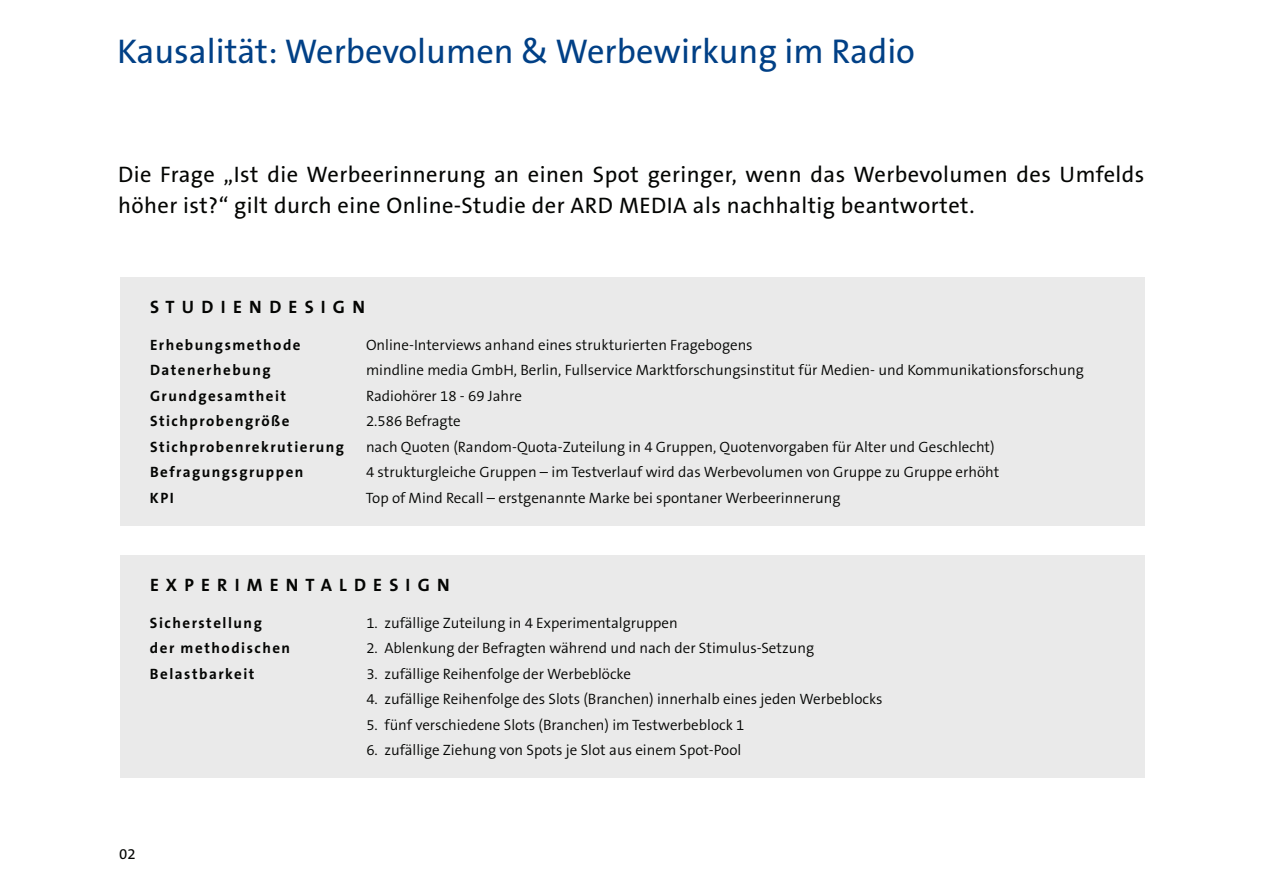
<style>
.page{position:relative;width:1263px;height:893px;background:#fff}
.page>*{position:absolute;margin:0;border:0;box-sizing:border-box;transform-origin:0 0}
.t1{font:34.5px "The Sans B5 Plain";color:#014086}
.t2{font:22.5px/31.5px "The Sans B5 Plain";letter-spacing:.02em;color:#040503}
.t3{font:700 18px "The Sans B7";letter-spacing:.4em;color:#040503}
.t4{font:300 15px "The Sans B4";color:#040503}
.t5{font:700 15px/25.5px "The Sans B7";letter-spacing:.1em;color:#040503}
.t6{font:15px "The Sans B5 Plain";color:#040503}
</style>
<div class="page">
<div style="left:120px;top:555px;width:1024px;height:223px;background:#eaeaea"></div>
<div style="left:120px;top:278px;width:1024px;height:248px;background:#eaeaea"></div>
<h1 class="t1" style="left:117px;top:33px;width:800px">Kausalität: Werbevolumen &amp; Werbewirkung im Radio</h1>
<h2 class="t2" style="left:118px;top:159px;width:1028px">Die Frage „Ist die Werbeerinnerung an einen Spot geringer, wenn das Werbevolumen des Umfelds höher ist?“ gilt durch eine Online-Studie der ARD MEDIA als nachhaltig beantwortet.</h2>
<p class="t3" style="left:150px;top:298px;width:216px">STUDIENDESIGN</p>
<p class="t5" style="left:150px;top:332px;width:152px">Erhebungsmethode</p>
<p class="t4" style="left:366px;top:336px;width:388px">Online-Interviews anhand eines strukturierten Fragebogens</p>
<p class="t5" style="left:150px;top:357px;width:122px">Datenerhebung</p>
<p class="t4" style="left:366px;top:362px;width:719px">mindline media GmbH, Berlin, Fullservice Marktforschungsinstitut für Medien- und Kommunikationsforschung</p>
<p class="t5" style="left:150px;top:383px;width:138px">Grundgesamtheit</p>
<p class="t4" style="left:366px;top:387px;width:157px">Radiohörer 18 - 69 Jahre</p>
<p class="t5" style="left:150px;top:408px;width:141px">Stichprobengröße</p>
<p class="t4" style="left:366px;top:413px;width:96px">2.586 Befragte</p>
<p class="t5" style="left:150px;top:434px;width:196px">Stichprobenrekrutierung</p>
<p class="t4" style="left:366px;top:438px;width:630px">nach Quoten (Random-Quota-Zuteilung in 4 Gruppen, Quotenvorgaben für Alter und Geschlecht)</p>
<p class="t5" style="left:150px;top:459px;width:155px">Befragungsgruppen</p>
<p class="t4" style="left:366px;top:464px;width:635px">4 strukturgleiche Gruppen – im Testverlauf wird das Werbevolumen von Gruppe zu Gruppe erhöht</p>
<p class="t5" style="left:150px;top:485px;width:25px">KPI</p>
<p class="t4" style="left:366px;top:489px;width:476px">Top of Mind Recall – erstgenannte Marke bei spontaner Werbeerinnerung</p>
<p class="t3" style="left:150px;top:575px;width:301px">EXPERIMENTALDESIGN</p>
<p class="t5" style="left:150px;top:610px;width:142px">Sicherstellung<br>der methodischen<br>Belastbarkeit</p>
<p class="t4" style="left:366px;top:614px;width:313px">1. zufällige Zuteilung in 4 Experimentalgruppen</p>
<p class="t4" style="left:366px;top:640px;width:449px">2. Ablenkung der Befragten während und nach der Stimulus-Setzung</p>
<p class="t4" style="left:366px;top:665px;width:266px">3. zufällige Reihenfolge der Werbeblöcke</p>
<p class="t4" style="left:366px;top:691px;width:518px">4. zufällige Reihenfolge des Slots (Branchen) innerhalb eines jeden Werbeblocks</p>
<p class="t4" style="left:366px;top:716px;width:380px">5. fünf verschiedene Slots (Branchen) im Testwerbeblock 1</p>
<p class="t4" style="left:366px;top:742px;width:376px">6. zufällige Ziehung von Spots je Slot aus einem Spot-Pool</p>
<p class="t6" style="left:119px;top:845px;width:18px">02</p>
</div>
